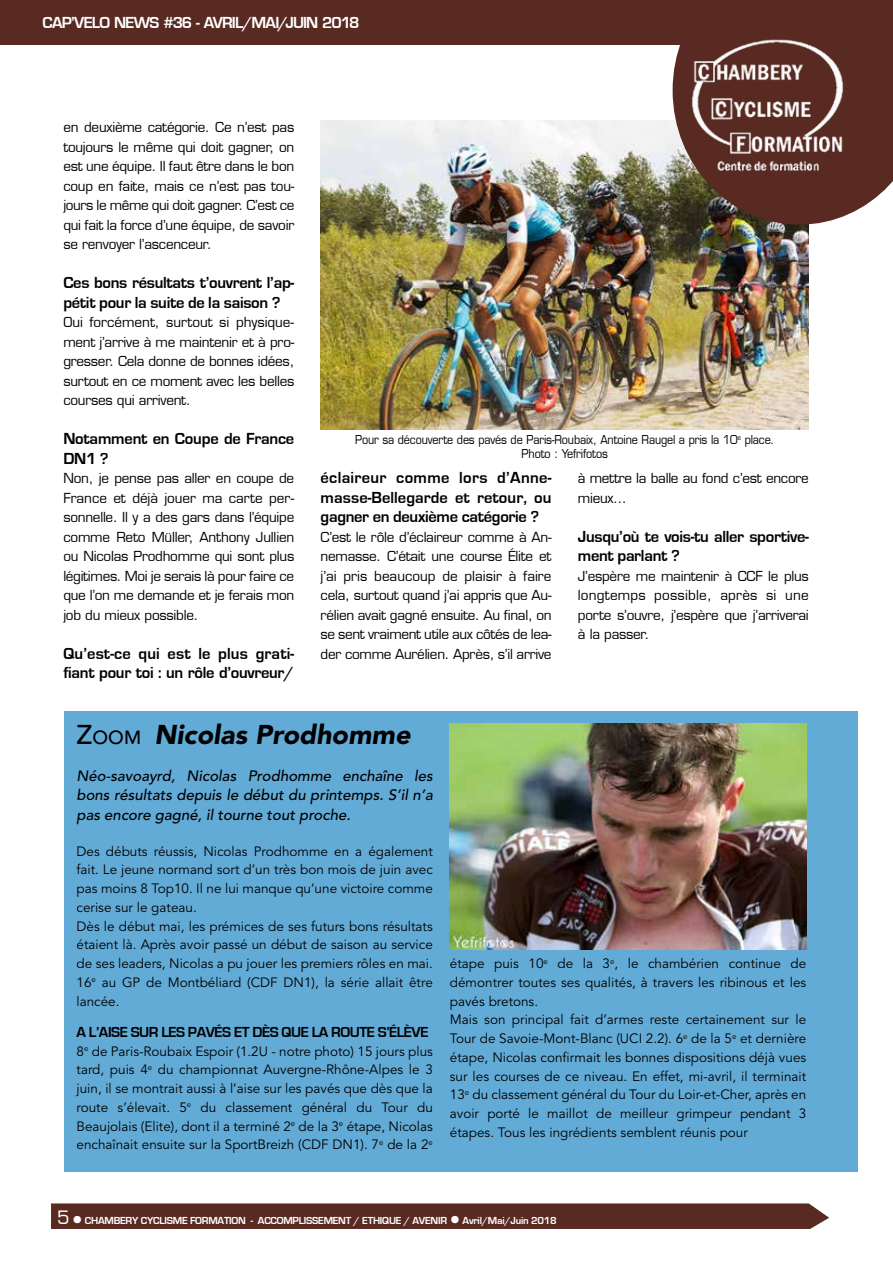
<style>
.page{position:relative;width:893px;height:1263px;background:#fff}
.page>*{position:absolute;margin:0;border:0;box-sizing:border-box;transform-origin:0 0}
.t1{font:italic 900 27px "Avenir LT Std";color:#000}
.t2{font:700 16.5px/19.5px "Eurostile";letter-spacing:-.015em;color:#000}
.t3{font:700 16.5px "Eurostile";letter-spacing:-.055em;color:#fff}
.t4{font:italic 500 15px/19.5px "Avenir LT Std";color:#000;text-align:justify}
.t5{font:700 15px "Eurostile";letter-spacing:-.03em;color:#000}
.t6{font:13.5px/18.8px "Avenir LT Std";color:#000}
.t7{font:500 13.5px/19.5px "Eurostile";letter-spacing:-.02em;color:#000;text-align:justify}
.t8{font:500 12px/13.5px "Eurostile";letter-spacing:-.015em;color:#000;text-align:center;scale:.9 1}
.t9{font:700 10.5px "Eurostile";letter-spacing:-.025em;color:#fff}
.s1{font-weight:500;font-style:normal}
.s2{font-weight:500;font-style:normal;font-size:18.9px}
.s3{font-weight:500;font-size:18px}
.s4{font-family:"Avenir LT Std";font-weight:400;font-size:21px}
</style>
<div class="page">
<div style="left:51px;top:1203px;width:778px;height:26px;background:#592a21"></div>
<div style="left:64px;top:711px;width:793px;height:460px;background:#63abd7"></div>
<img style="left:450px;top:724px;width:356px;height:225px">
<div style="left:0;top:0;width:893px;height:45px;background:#592a21"></div>
<img style="left:321px;top:120px;width:488px;height:309px">
<svg style="left:673px;top:45px;width:220px;height:180px;background:#664238"></svg>
<img style="left:688px;top:39px;width:159px;height:142px">
<p class="t3" style="left:43px;top:13px;width:318px">CAP’VELO NEWS #36 - AVRIL/MAI/JUIN 2018</p>
<p class="t7" style="left:63px;top:117px;width:233px">en deuxième catégorie. Ce n’est pas toujours le même qui doit gagner, on est une équipe. Il faut être dans le bon coup en faite, mais ce n’est pas tou&shy;jours le même qui doit gagner. C’est ce qui fait la force d’une équipe, de savoir se renvoyer l’ascenceur.</p>
<p class="t2" style="left:63px;top:273px;width:232px">Ces bons résultats t’ouvrent l’ap&shy;pétit pour la suite de la saison ?</p>
<p class="t7" style="left:63px;top:312px;width:232px">Oui forcément, surtout si physique&shy;ment j’arrive à me maintenir et à pro&shy;gresser. Cela donne de bonnes idées, surtout en ce moment avec les belles courses qui arrivent.</p>
<p class="t2" style="left:63px;top:429px;width:232px">Notamment en Coupe de France<br>DN1 ?</p>
<p class="t7" style="left:63px;top:468px;width:232px">Non, je pense pas aller en coupe de France et déjà jouer ma carte per&shy;sonnelle. Il y a des gars dans l’équipe comme Reto Müller, Anthony Jullien ou Nicolas Prodhomme qui sont plus légitimes. Moi je serais là pour faire ce que l’on me demande et je ferais mon job du mieux possible.</p>
<p class="t2" style="left:63px;top:644px;width:232px">Qu’est-ce qui est le plus grati&shy;fiant pour toi : un rôle d’ouvreur/</p>
<p class="t8" style="left:355px;top:433px;width:467px">Pour sa découverte des pavés de Paris-Roubaix, Antoine Raugel a pris la 10<sup>e</sup> place.<br>Photo : Yefrifotos</p>
<p class="t2" style="left:321px;top:468px;width:232px;text-align:justify">éclaireur comme lors d’Anne&shy;masse-Bellegarde et retour, ou gagner en deuxième catégorie ?</p>
<p class="t7" style="left:321px;top:527px;width:233px">C’est le rôle d’éclaireur comme à An&shy;nemasse. C’était une course Élite et j’ai pris beaucoup de plaisir à faire cela, surtout quand j’ai appris que Au&shy;rélien avait gagné ensuite. Au final, on se sent vraiment utile aux côtés de lea&shy;der comme Aurélien. Après, s’il arrive</p>
<p class="t7" style="left:578px;top:468px;width:232px">à mettre la balle au fond c’est encore mieux...</p>
<p class="t2" style="left:578px;top:527px;width:232px">Jusqu’où te vois-tu aller sportive&shy;ment parlant ?</p>
<p class="t7" style="left:578px;top:566px;width:232px">J’espère me maintenir à CCF le plus longtemps possible, après si une porte s’ouvre, j’espère que j’arriverai à la passer.</p>
<h1 class="t1" style="left:77px;top:719px;width:336px"><span class="s1">Z</span><span class="s2">OOM</span> Nicolas Prodhomme</h1>
<p class="t4" style="left:77px;top:766px;width:358px">Néo-savoayrd, Nicolas Prodhomme enchaîne les bons résultats depuis le début du printemps. S’il n’a pas encore gagné, il tourne tout proche.</p>
<p class="t6" style="left:77px;top:842px;width:358px">Des débuts réussis, Nicolas Prodhomme en a également fait. Le jeune normand sort d’un très bon mois de juin avec pas moins 8 Top10. Il ne lui manque qu’une victoire comme cerise sur le gateau.<br>Dès le début mai, les prémices de ses futurs bons résultats étaient là. Après avoir passé un début de saison au service de ses leaders, Nicolas a pu jouer les premiers rôles en mai.<br>16<sup>e</sup> au GP de Montbéliard (CDF DN1), la série allait être lancée.</p>
<p class="t5" style="left:77px;top:1024px;width:353px">A L’AISE SUR LES PAVÉS ET DÈS QUE LA ROUTE S’ÉLÈVE</p>
<p class="t6" style="left:77px;top:1042px;width:358px;text-align:justify">8<sup>e</sup> de Paris-Roubaix Espoir (1.2U - notre photo) 15 jours plus tard, puis 4<sup>e</sup> du championnat Auvergne-Rhône-Alpes le 3 juin, il se montrait aussi à l’aise sur les pavés que dès que la route s’élevait. 5<sup>e</sup> du classement général du Tour du Beaujolais (Elite), dont il a terminé 2<sup>e</sup> de la 3<sup>e</sup> étape, Nicolas enchaînait ensuite sur la SportBreizh (CDF DN1). 7<sup>e</sup> de la 2<sup>e</sup></p>
<p class="t6" style="left:450px;top:954px;width:358px">étape puis 10<sup>e</sup> de la 3<sup>e</sup>, le chambérien continue de démontrer toutes ses qualités, à travers les ribinous et les pavés bretons.<br>Mais son principal fait d’armes reste certainement sur le Tour de Savoie-Mont-Blanc (UCI 2.2). 6<sup>e</sup> de la 5<sup>e</sup> et dernière étape, Nicolas confirmait les bonnes dispositions déjà vues sur les courses de ce niveau. En effet, mi-avril, il terminait 13<sup>e</sup> du classement général du Tour du Loir-et-Cher, après en avoir porté le maillot de meilleur grimpeur pendant 3 étapes. Tous les ingrédients semblent réunis pour</p>
<p class="t9" style="left:57px;top:1214px;width:501px"><span class="s3">5</span> <span class="s4">•</span> CHAMBERY CYCLISME FORMATION - ACCOMPLISSEMENT / ETHIQUE / AVENIR <span class="s4">•</span> Avril/Mai/Juin 2018</p>
</div>
